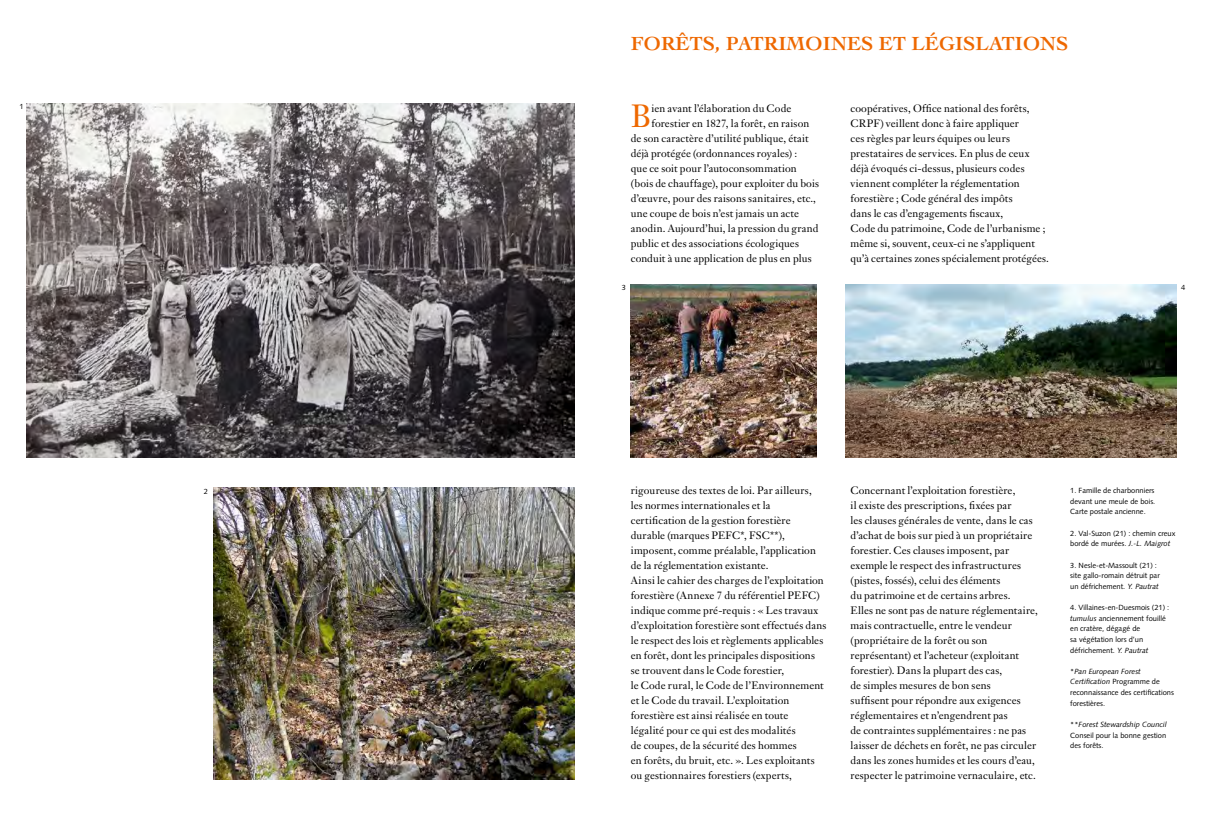
<style>
.page{position:relative;width:1205px;height:815px;background:#fff}
.page>*{position:absolute;margin:0;border:0;box-sizing:border-box;transform-origin:0 0}
.t1{font:31.62px "Janson Text";color:#ee6800}
.t2{font:700 20px "Cochin";letter-spacing:.005em;color:#ee6800}
.t3{font:10.62px/15px "Janson Text";letter-spacing:.01em;color:#000}
.t4{font:7.5px/10.6px "Syntax";color:#000}
.s1{font-style:italic}
</style>
<div class="page">
<img style="left:631px;top:284px;width:185px;height:174px">
<img style="left:845px;top:284px;width:331px;height:174px">
<img style="left:27px;top:104px;width:547px;height:354px">
<img style="left:214px;top:487px;width:360px;height:293px">
<p class="t4" style="left:19px;top:101px;width:6px">1</p>
<p class="t4" style="left:204px;top:486px;width:6px">2</p>
<h2 class="t2" style="left:631px;top:32px;width:439px">FORÊTS, PATRIMOINES ET LÉGISLATIONS</h2>
<h1 class="t1" style="left:631px;top:96px;width:22px">B</h1>
<p class="t3" style="left:651px;top:101px;width:141px">ien avant l’élaboration du Code</p>
<p class="t3" style="left:651px;top:116px;width:159px">forestier en 1827, la forêt, en raison</p>
<p class="t3" style="left:631px;top:131px;width:179px">de son caractère d’utilité publique, était</p>
<p class="t3" style="left:631px;top:146px;width:168px">déjà protégée (ordonnances royales) :</p>
<p class="t3" style="left:631px;top:161px;width:167px">que ce soit pour l’autoconsommation</p>
<p class="t3" style="left:631px;top:176px;width:190px">(bois de chauffage), pour exploiter du bois</p>
<p class="t3" style="left:631px;top:191px;width:187px">d’œuvre, pour des raisons sanitaires, etc.,</p>
<p class="t3" style="left:631px;top:206px;width:170px">une coupe de bois n’est jamais un acte</p>
<p class="t3" style="left:631px;top:221px;width:189px">anodin. Aujourd’hui, la pression du grand</p>
<p class="t3" style="left:631px;top:236px;width:170px">public et des associations écologiques</p>
<p class="t3" style="left:631px;top:251px;width:182px">conduit à une application de plus en plus</p>
<p class="t3" style="left:850px;top:101px;width:200px">coopératives, Office national des forêts, CRPF) veillent donc à faire appliquer<br>ces règles par leurs équipes ou leurs prestataires de services. En plus de ceux déjà évoqués ci-dessus, plusieurs codes viennent compléter la réglementation forestière ; Code général des impôts<br>dans le cas d’engagements fiscaux,<br>Code du patrimoine, Code de l’urbanisme ; même si, souvent, ceux-ci ne s’appliquent qu’à certaines zones spécialement protégées.</p>
<p class="t4" style="left:622px;top:282px;width:6px">3</p>
<p class="t4" style="left:1181px;top:282px;width:6px">4</p>
<p class="t3" style="left:631px;top:483px;width:197px">rigoureuse des textes de loi. Par ailleurs,<br>les normes internationales et la certification de la gestion forestière durable (marques PEFC*, FSC**), imposent, comme préalable, l’application de la réglementation existante.<br>Ainsi le cahier des charges de l’exploitation forestière (Annexe 7 du référentiel PEFC) indique comme pré-requis : « Les travaux d’exploitation forestière sont effectués dans le respect des lois et règlements applicables en forêt, dont les principales dispositions se trouvent dans le Code forestier,<br>le Code rural, le Code de l’Environnement et le Code du travail. L’exploitation forestière est ainsi réalisée en toute<br>légalité pour ce qui est des modalités<br>de coupes, de la sécurité des hommes<br>en forêts, du bruit, etc. ». Les exploitants ou gestionnaires forestiers (experts,</p>
<p class="t3" style="left:850px;top:483px;width:189px">Concernant l’exploitation forestière,<br>il existe des prescriptions, fixées par<br>les clauses générales de vente, dans le cas d’achat de bois sur pied à un propriétaire forestier. Ces clauses imposent, par exemple le respect des infrastructures (pistes, fossés), celui des éléments<br>du patrimoine et de certains arbres.<br>Elles ne sont pas de nature réglementaire, mais contractuelle, entre le vendeur (propriétaire de la forêt ou son représentant) et l’acheteur (exploitant forestier). Dans la plupart des cas,<br>de simples mesures de bon sens<br>suffisent pour répondre aux exigences réglementaires et n’engendrent pas<br>de contraintes supplémentaires : ne pas laisser de déchets en forêt, ne pas circuler dans les zones humides et les cours d’eau, respecter le patrimoine vernaculaire, etc.</p>
<p class="t4" style="left:1070px;top:485px;width:87px;text-align:justify">1. Famille de charbonniers devant une meule de bois.<br>Carte postale ancienne.</p>
<p class="t4" style="left:1070px;top:528px;width:107px">2. Val-Suzon (21) : chemin creux bordé de murées. <span class="s1">J.-L. Maigrot</span></p>
<p class="t4" style="left:1070px;top:560px;width:91px">3. Nesle-et-Massoult (21) : site gallo-romain détruit par un défrichement. <span class="s1">Y. Pautrat</span></p>
<p class="t4" style="left:1070px;top:602px;width:101px">4. Villaines-en-Duesmois (21) : <span class="s1">tumulus</span> anciennement fouillé en cratère, dégagé de<br>sa végétation lors d’un défrichement. <span class="s1">Y. Pautrat</span></p>
<p class="t4" style="left:1070px;top:666px;width:105px">*<span class="s1">Pan European Forest<br>Certification</span> Programme de reconnaissance des certifications forestières.</p>
<p class="t4" style="left:1070px;top:719px;width:98px;text-align:justify">**<span class="s1">Forest Stewardship Council </span>Conseil pour la bonne gestion des forêts.</p>
</div>
